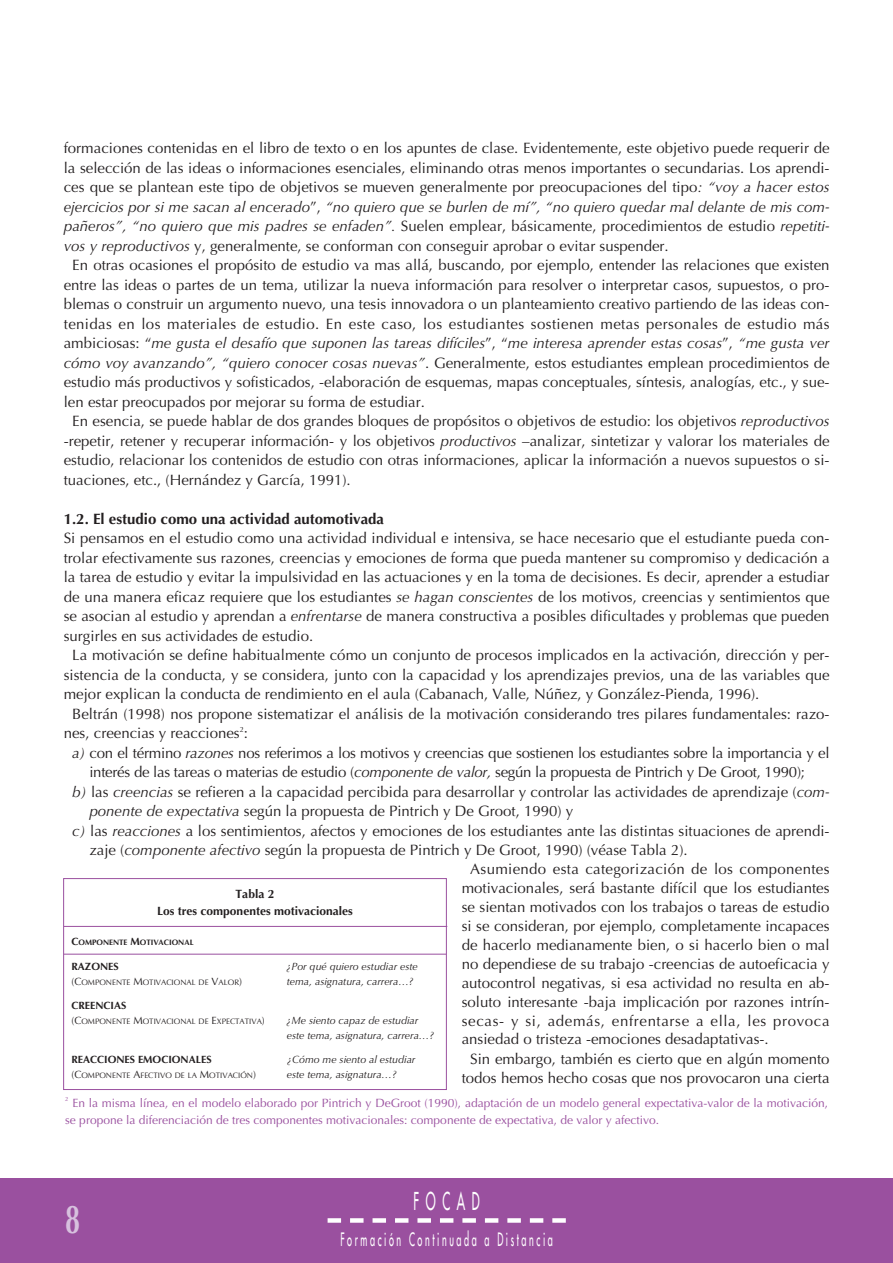
<style>
.page{position:relative;width:893px;height:1263px;background:#fff}
.page>*{position:absolute;margin:0;border:0;box-sizing:border-box;transform-origin:0 0}
.t1{font:700 40.5px "Optima";color:#d7c1de;scale:.67 1}
.t2{font:24px "Futura";letter-spacing:.55em;color:#fff;scale:.5 1}
.t3{font:18px "Futura";letter-spacing:.29em;color:#fff;scale:.5 1}
.t4{font:15px "Optima";color:#231f20}
.t5{font:italic 15px "Optima";color:#231f20}
.t6{font:15px "Optima";letter-spacing:.025em;color:#231f20}
.t7{font:15px "Optima";letter-spacing:.045em;color:#231f20}
.t8{font:15px "Optima";letter-spacing:.02em;color:#231f20}
.t9{font:700 15px "Optima";color:#231f20}
.t10{font:12px/17.1px "Optima";color:#9a509f}
.t11{font:700 12px/17.1px "Optima";color:#231f20;text-align:center}
.t12{font:italic 10.5px/15px "Optima";color:#231f20}
.t13{font:700 10.5px "Optima";color:#231f20}
.t14{font:7.8px "Optima";color:#231f20}
.t15{font:700 7.8px "Optima";color:#231f20}
.t16{font:7.5px "Optima";color:#231f20}
.t17{font:6px "Optima";color:#9a509f}
.s1{font-style:italic}
.s2{font-style:normal}
.s3{font-size:10.5px}
</style>
<div class="page">
<div style="left:0;top:1178px;width:892px;height:85px;background:#9a509f"></div>
<svg style="left:341px;top:1218px;width:203px;height:5px"></svg>
<div style="left:327px;top:1218px;width:14px;height:5px;background:#fff"></div>
<div style="left:552px;top:1218px;width:14px;height:5px;background:#fff"></div>
<div style="left:63px;top:878px;width:384px;height:212px;border:1px solid #9a509f"></div>
<hr style="left:64px;top:926px;width:383px;height:1px;background:#9a509f">
<hr style="left:64px;top:954px;width:382px;height:1px;background:#9a509f">
<p class="t4" style="left:64px;top:142px;width:767px">formaciones contenidas en el libro de texto o en los apuntes de clase. Evidentemente, este objetivo puede requerir de</p>
<p class="t4" style="left:64px;top:162px;width:767px">la selección de las ideas o informaciones esenciales, eliminando otras menos importantes o secundarias. Los aprendi-</p>
<p class="t4" style="left:64px;top:181px;width:767px">ces que se plantean este tipo de objetivos se mueven generalmente por preocupaciones del tipo<span class="s1">: “voy a hacer estos</span></p>
<p class="t5" style="left:64px;top:201px;width:767px">ejercicios por si me sacan al encerado<span class="s2">”,</span> “no quiero que se burlen de mí”, “no quiero quedar mal delante de mis com-</p>
<p class="t5" style="left:64px;top:220px;width:767px">pañeros”, “no quiero que mis padres se enfaden”. <span class="s2">Suelen emplear, básicamente, procedimientos de estudio</span> repetiti-</p>
<p class="t4" style="left:64px;top:240px;width:606px"><span class="s1">vos y reproductivos</span> y, generalmente, se conforman con conseguir aprobar o evitar suspender.</p>
<p class="t4" style="left:72px;top:259px;width:758px">En otras ocasiones el propósito de estudio va mas allá, buscando, por ejemplo, entender las relaciones que existen</p>
<p class="t4" style="left:64px;top:279px;width:767px">entre las ideas o partes de un tema, utilizar la nueva información para resolver o interpretar casos, supuestos, o pro-</p>
<p class="t4" style="left:64px;top:298px;width:767px">blemas o construir un argumento nuevo, una tesis innovadora o un planteamiento creativo partiendo de las ideas con-</p>
<p class="t6" style="left:64px;top:318px;width:767px">tenidas en los materiales de estudio. En este caso, los estudiantes sostienen metas personales de estudio más</p>
<p class="t5" style="left:64px;top:337px;width:767px"><span class="s2">ambiciosas: “</span>me gusta el desafío que suponen las tareas difíciles<span class="s2">”, “</span>me interesa aprender estas cosas<span class="s2">”,</span> “me gusta ver</p>
<p class="t4" style="left:64px;top:357px;width:767px"><span class="s1">cómo voy avanzando”, “quiero conocer cosas nuevas”</span>. Generalmente, estos estudiantes emplean procedimientos de</p>
<p class="t4" style="left:64px;top:376px;width:767px">estudio más productivos y sofisticados, -elaboración de esquemas, mapas conceptuales, síntesis, analogías, etc., y sue-</p>
<p class="t4" style="left:64px;top:396px;width:362px">len estar preocupados por mejorar su forma de estudiar.</p>
<p class="t4" style="left:72px;top:415px;width:758px">En esencia, se puede hablar de dos grandes bloques de propósitos o objetivos de estudio: los objetivos <span class="s1">reproductivos</span></p>
<p class="t4" style="left:64px;top:435px;width:767px">-repetir, retener y recuperar información- y los objetivos <span class="s1">productivos</span> –analizar, sintetizar y valorar los materiales de</p>
<p class="t4" style="left:64px;top:454px;width:767px">estudio, relacionar los contenidos de estudio con otras informaciones, aplicar la información a nuevos supuestos o si-</p>
<p class="t4" style="left:64px;top:474px;width:288px">tuaciones, etc., (Hernández y García, 1991).</p>
<p class="t9" style="left:64px;top:513px;width:322px">1.2. El estudio como una actividad automotivada</p>
<p class="t4" style="left:64px;top:532px;width:767px">Si pensamos en el estudio como una actividad individual e intensiva, se hace necesario que el estudiante pueda con-</p>
<p class="t4" style="left:64px;top:552px;width:767px">trolar efectivamente sus razones, creencias y emociones de forma que pueda mantener su compromiso y dedicación a</p>
<p class="t4" style="left:64px;top:571px;width:767px">la tarea de estudio y evitar la impulsividad en las actuaciones y en la toma de decisiones. Es decir, aprender a estudiar</p>
<p class="t4" style="left:64px;top:591px;width:767px">de una manera eficaz requiere que los estudiantes <span class="s1">se hagan conscientes</span> de los motivos, creencias y sentimientos que</p>
<p class="t4" style="left:64px;top:610px;width:767px">se asocian al estudio y aprendan a <span class="s1">enfrentarse</span> de manera constructiva a posibles dificultades y problemas que pueden</p>
<p class="t4" style="left:64px;top:630px;width:251px">surgirles en sus actividades de estudio.</p>
<p class="t4" style="left:72px;top:649px;width:758px">La motivación se define habitualmente cómo un conjunto de procesos implicados en la activación, dirección y per-</p>
<p class="t4" style="left:64px;top:669px;width:767px">sistencia de la conducta, y se considera, junto con la capacidad y los aprendizajes previos, una de las variables que</p>
<p class="t4" style="left:64px;top:688px;width:697px">mejor explican la conducta de rendimiento en el aula (Cabanach, Valle, Núñez, y González-Pienda, 1996).</p>
<p class="t4" style="left:72px;top:708px;width:758px">Beltrán (1998) nos propone sistematizar el análisis de la motivación considerando tres pilares fundamentales: razo-</p>
<p class="t4" style="left:64px;top:727px;width:186px">nes, creencias y reacciones :</p>
<p class="t16" style="left:240px;top:726px;width:6px">2</p>
<p class="t4" style="left:72px;top:747px;width:758px"><span class="s1">a)</span> con el término <span class="s1">razones</span> nos referimos a los motivos y creencias que sostienen los estudiantes sobre la importancia y el</p>
<p class="t4" style="left:89px;top:766px;width:717px">interés de las tareas o materias de estudio (<span class="s1">componente de valor,</span> según la propuesta de Pintrich y De Groot, 1990);</p>
<p class="t4" style="left:72px;top:786px;width:758px"><span class="s1">b)</span> las <span class="s1">creencias</span> se refieren a la capacidad percibida para desarrollar y controlar las actividades de aprendizaje (<span class="s1">com-</span></p>
<p class="t4" style="left:89px;top:805px;width:485px"><span class="s1">ponente de expectativa</span> según la propuesta de Pintrich y De Groot, 1990) y</p>
<p class="t4" style="left:72px;top:825px;width:758px"><span class="s1">c)</span> las <span class="s1">reacciones</span> a los sentimientos, afectos y emociones de los estudiantes ante las distintas situaciones de aprendi-</p>
<p class="t4" style="left:89px;top:844px;width:600px">zaje (<span class="s1">componente afectivo</span> según la propuesta de Pintrich y De Groot, 1990) (véase Tabla 2).</p>
<p class="t8" style="left:470px;top:863px;width:361px">Asumiendo esta categorización de los componentes</p>
<p class="t4" style="left:462px;top:882px;width:369px">motivacionales, será bastante difícil que los estudiantes</p>
<p class="t4" style="left:462px;top:901px;width:369px">se sientan motivados con los trabajos o tareas de estudio</p>
<p class="t4" style="left:462px;top:920px;width:369px">si se consideran, por ejemplo, completamente incapaces</p>
<p class="t4" style="left:462px;top:939px;width:369px">de hacerlo medianamente bien, o si hacerlo bien o mal</p>
<p class="t4" style="left:462px;top:958px;width:369px">no dependiese de su trabajo -creencias de autoeficacia y</p>
<p class="t4" style="left:462px;top:976px;width:369px">autocontrol negativas, si esa actividad no resulta en ab-</p>
<p class="t4" style="left:462px;top:995px;width:369px">soluto interesante -baja implicación por razones intrín-</p>
<p class="t7" style="left:462px;top:1014px;width:369px">secas- y si, además, enfrentarse a ella, les provoca</p>
<p class="t4" style="left:462px;top:1033px;width:308px">ansiedad o tristeza -emociones desadaptativas-.</p>
<p class="t4" style="left:470px;top:1053px;width:361px">Sin embargo, también es cierto que en algún momento</p>
<p class="t4" style="left:462px;top:1072px;width:369px">todos hemos hecho cosas que nos provocaron una cierta</p>
<p class="t11" style="left:157px;top:886px;width:197px">Tabla 2<br>Los tres componentes motivacionales</p>
<p class="t15" style="left:71px;top:940px;width:124px"><span class="s3">C</span>OMPONENTE <span class="s3">M</span>OTIVACIONAL</p>
<p class="t13" style="left:71px;top:962px;width:49px">RAZONES</p>
<p class="t12" style="left:287px;top:959px;width:132px">¿Por qué quiero estudiar este</p>
<p class="t14" style="left:71px;top:979px;width:172px"><span class="s3">(C</span>OMPONENTE <span class="s3">M</span>OTIVACIONAL DE <span class="s3">V</span>ALOR<span class="s3">)</span></p>
<p class="t12" style="left:287px;top:975px;width:128px">tema, asignatura, carrera…?</p>
<p class="t13" style="left:71px;top:1001px;width:56px">CREENCIAS</p>
<p class="t14" style="left:71px;top:1018px;width:195px"><span class="s3">(C</span>OMPONENTE <span class="s3">M</span>OTIVACIONAL DE <span class="s3">E</span>XPECTATIVA<span class="s3">)</span></p>
<p class="t12" style="left:287px;top:1014px;width:149px">¿Me siento capaz de estudiar este tema, asignatura, carrera…?</p>
<p class="t13" style="left:71px;top:1055px;width:142px">REACCIONES EMOCIONALES</p>
<p class="t12" style="left:287px;top:1053px;width:129px">¿Cómo me siento al estudiar</p>
<p class="t14" style="left:71px;top:1072px;width:186px"><span class="s3">(C</span>OMPONENTE <span class="s3">A</span>FECTIVO DE LA <span class="s3">M</span>OTIVACIÓN<span class="s3">)</span></p>
<p class="t12" style="left:287px;top:1068px;width:111px">este tema, asignatura…?</p>
<p class="t17" style="left:65px;top:1097px;width:5px">2</p>
<p class="t10" style="left:65px;top:1095px;width:764px;text-indent:7px">En la misma línea, en el modelo elaborado por Pintrich y DeGroot (1990), adaptación de un modelo general expectativa-valor de la motivación, se propone la diferenciación de tres componentes motivacionales: componente de expectativa, de valor y afectivo.</p>
<h1 class="t1" style="left:65px;top:1202px;width:24px">8</h1>
<h2 class="t2" style="left:413px;top:1189px;width:134px">FOCAD</h2>
<p class="t3" style="left:340px;top:1230px;width:426px">Formación Continuada a Distancia</p>
</div>
